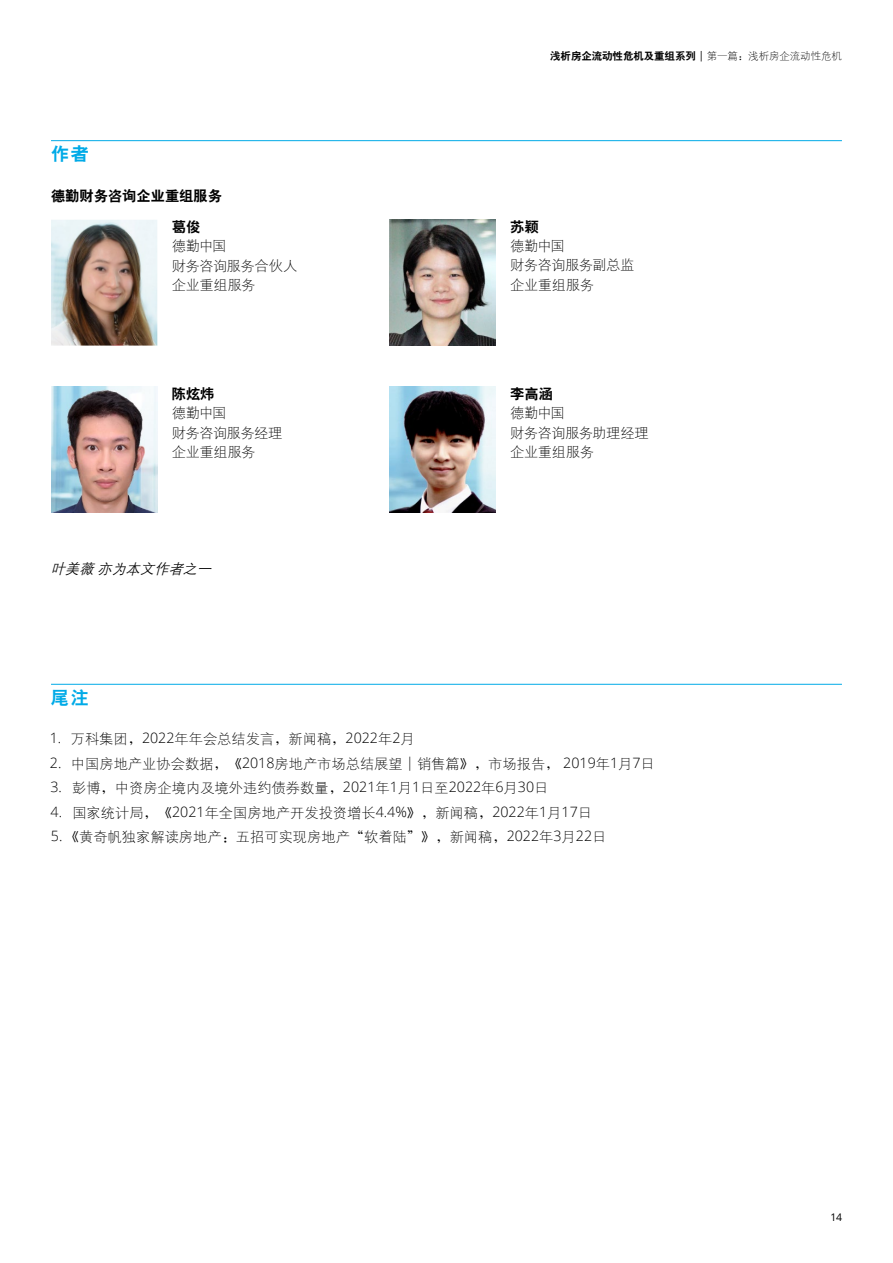
<style>
.page{position:relative;width:893px;height:1263px;background:#fff}
.page>*{position:absolute;margin:0;border:0;box-sizing:border-box;transform-origin:0 0}
.t1{font:18px "H Yb 2 gj";color:#00aae7}
.t2{font:14.25px "H Yg 1 gj";color:#000}
.t3{font:14.25px/19.5px "H Yg 1 gj";letter-spacing:-.03em;color:#000}
.t4{font:14.25px/31px "H Yb 2 gj";color:#000}
.t5{font:14.25px/19.5px "H Yg 1 gj";letter-spacing:-.025em;color:#000}
.t6{font:14.25px/19.5px "H Yg 1 gj";letter-spacing:-.035em;color:#000}
.t7{font:italic 14.25px "H Yg 2 gj";color:#000}
.t8{font:10.5px "H Yb 2 gj";letter-spacing:-.01em;color:#000}
.t9{font:10.5px "Open Sans";color:#000}
.s1{font-family:"Open Sans"}
.s2{font-family:"H Yg 1 gj"}
.s3{font-family:"H Ya 6 gj"}
.s4{font-family:"Open Sans";font-weight:300}
</style>
<div class="page">
<hr style="left:51px;top:684px;width:791px;height:1px;background:#00aae7">
<hr style="left:51px;top:140px;width:791px;height:1px;background:#00aae7">
<img style="left:51px;top:220px;width:106px;height:126px">
<img style="left:51px;top:387px;width:106px;height:126px">
<img style="left:389px;top:220px;width:107px;height:126px">
<img style="left:389px;top:387px;width:107px;height:126px">
<p class="t1" style="left:51px;top:145px;width:39px">作者</p>
<p class="t4" style="left:172px;top:180px;width:52px;text-indent:-121px">德勤财务咨询企业重组服务葛俊</p>
<p class="t5" style="left:172px;top:236px;width:127px">德勤中国<br>财务咨询服务合伙人企业重组服务</p>
<p class="t4" style="left:172px;top:378px;width:44px">陈炫炜</p>
<p class="t3" style="left:172px;top:403px;width:112px">德勤中国<br>财务咨询服务经理企业重组服务</p>
<p class="t7" style="left:51px;top:561px;width:166px">叶美薇亦为本文作者之一</p>
<p class="t8" style="left:550px;top:51px;width:293px">浅析房企流动性危机及重组系列 <span class="s1">|</span> <span class="s2">第一篇</span><span class="s3">：</span><span class="s2">浅析房企流动性危机</span></p>
<p class="t4" style="left:510px;top:211px;width:30px">苏颖</p>
<p class="t6" style="left:510px;top:236px;width:126px">德勤中国<br>财务咨询服务副总监企业重组服务</p>
<p class="t4" style="left:510px;top:378px;width:44px">李高涵</p>
<p class="t3" style="left:510px;top:403px;width:140px">德勤中国<br>财务咨询服务助理经理企业重组服务</p>
<p class="t1" style="left:51px;top:688px;width:39px">尾注</p>
<p class="t2" style="left:50px;top:732px;width:366px"><span class="s4">1.</span> 万科集团<span class="s3">，</span><span class="s4">2022</span>年年会总结发言<span class="s3">，</span>新闻稿<span class="s3">，</span><span class="s4">2022</span>年<span class="s4">2</span>月</p>
<p class="t2" style="left:50px;top:756px;width:606px"><span class="s4">2.</span> 中国房地产业协会数据<span class="s3">，《</span><span class="s4">2018</span>房地产市场总结展望｜销售篇<span class="s3">》，</span>市场报告<span class="s3">，</span> <span class="s4">2019</span>年<span class="s4">1</span>月<span class="s4">7</span>日</p>
<p class="t2" style="left:50px;top:781px;width:499px"><span class="s4">3.</span> 彭博<span class="s3">，</span>中资房企境内及境外违约债券数量<span class="s3">，</span><span class="s4">2021</span>年<span class="s4">1</span>月<span class="s4">1</span>日至<span class="s4">2022</span>年<span class="s4">6</span>月<span class="s4">30</span>日</p>
<p class="t2" style="left:51px;top:805px;width:543px"><span class="s4">4.</span> 国家统计局<span class="s3">，《</span><span class="s4">2021</span>年全国房地产开发投资增长<span class="s4">4.4%</span><span class="s3">》，</span>新闻稿<span class="s3">，</span><span class="s4">2022</span>年<span class="s4">1</span>月<span class="s4">17</span>日</p>
<p class="t2" style="left:51px;top:830px;width:557px"><span class="s4">5.</span> <span class="s3">《</span>黄奇帆独家解读房地产<span class="s3">：</span>五招可实现房地产<span class="s3">“</span>软着陆<span class="s3">”》，</span>新闻稿<span class="s3">，</span><span class="s4">2022</span>年<span class="s4">3</span>月<span class="s4">22</span>日</p>
<p class="t9" style="left:830px;top:1210px;width:13px">14</p>
</div>
